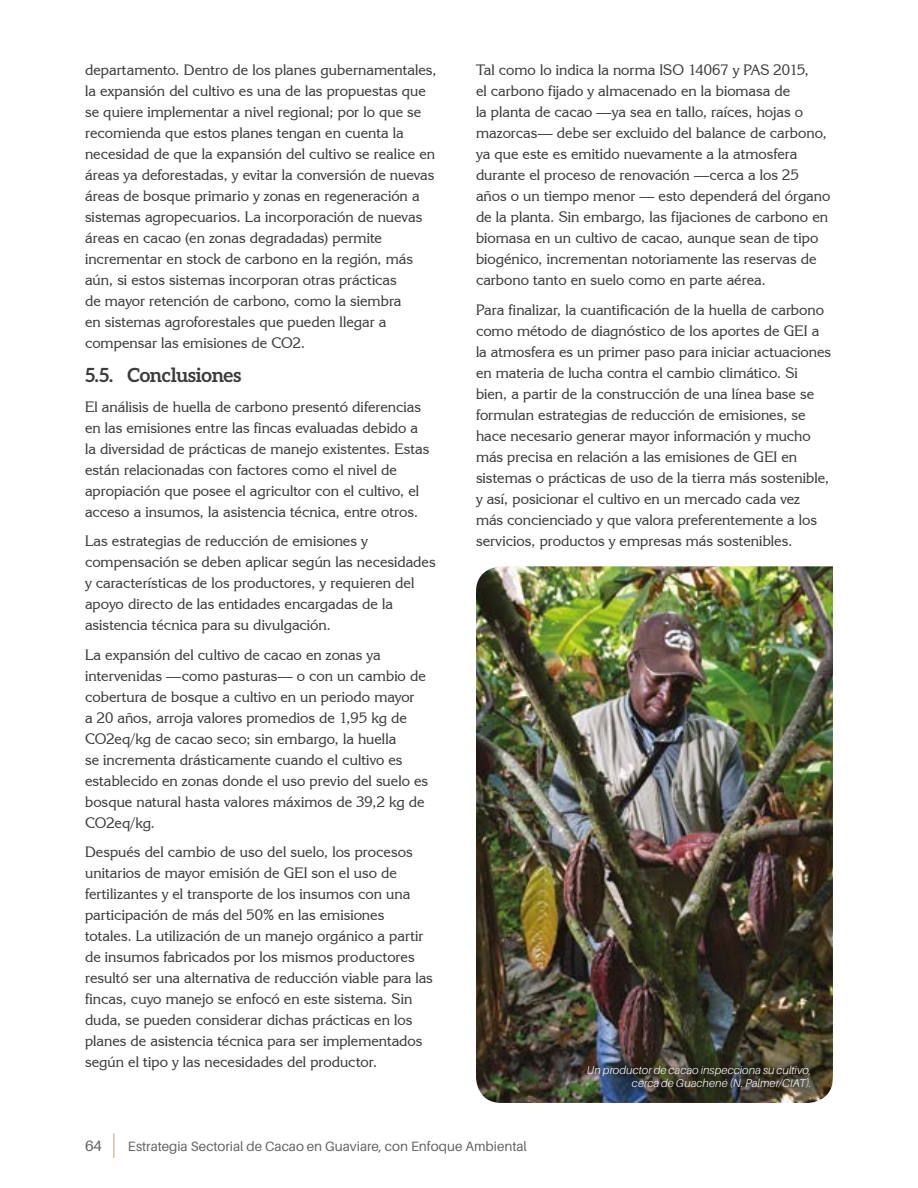
<style>
.page{position:relative;width:918px;height:1188px;background:#fff}
.page>*{position:absolute;margin:0;border:0;box-sizing:border-box;transform-origin:0 0}
.t1{font:700 19.5px "Aleo";letter-spacing:-.015em;color:#3d3c3b}
.t2{font:15px/21px "Korinna IT Cby BT";color:#3c3c3b}
.t3{font:15px "Aileron";color:#646363}
.t4{font:13.5px "Aileron";color:#646363}
.t5{font:italic 300 11.25px/13.5px "Aileron";letter-spacing:.01em;color:#fff;text-align:right}
</style>
<div class="page">
<svg style="left:114px;top:1133px;width:1px;height:25px"></svg>
<img style="left:476px;top:566px;width:357px;height:537px">
<div style="left:580px;top:1057px;width:238px;height:39px;background:#000;opacity:.54"></div>
<p class="t2" style="left:85px;top:59px;width:353px">departamento. Dentro de los planes gubernamentales, la expansión del cultivo es una de las propuestas que se quiere implementar a nivel regional; por lo que se recomienda que estos planes tengan en cuenta la necesidad de que la expansión del cultivo se realice en áreas ya deforestadas, y evitar la conversión de nuevas áreas de bosque primario y zonas en regeneración a sistemas agropecuarios. La incorporación de nuevas áreas en cacao (en zonas degradadas) permite incrementar en stock de carbono en la región, más aún, si estos sistemas incorporan otras prácticas<br>de mayor retención de carbono, como la siembra<br>en sistemas agroforestales que pueden llegar a compensar las emisiones de CO2.</p>
<h1 class="t1" style="left:85px;top:364px;width:158px">5.5. Conclusiones</h1>
<p class="t2" style="left:85px;top:396px;width:346px">El análisis de huella de carbono presentó diferencias en las emisiones entre las fincas evaluadas debido a la diversidad de prácticas de manejo existentes. Estas están relacionadas con factores como el nivel de apropiación que posee el agricultor con el cultivo, el acceso a insumos, la asistencia técnica, entre otros.</p>
<p class="t2" style="left:85px;top:530px;width:352px">Las estrategias de reducción de emisiones y compensación se deben aplicar según las necesidades y características de los productores, y requieren del apoyo directo de las entidades encargadas de la asistencia técnica para su divulgación.</p>
<p class="t2" style="left:85px;top:644px;width:345px">La expansión del cultivo de cacao en zonas ya intervenidas —como pasturas— o con un cambio de cobertura de bosque a cultivo en un periodo mayor<br>a 20 años, arroja valores promedios de 1,95 kg de CO2eq/kg de cacao seco; sin embargo, la huella<br>se incrementa drásticamente cuando el cultivo es establecido en zonas donde el uso previo del suelo es bosque natural hasta valores máximos de 39,2 kg de CO2eq/kg.</p>
<p class="t2" style="left:85px;top:841px;width:349px">Después del cambio de uso del suelo, los procesos unitarios de mayor emisión de GEI son el uso de fertilizantes y el transporte de los insumos con una participación de más del 50% en las emisiones totales. La utilización de un manejo orgánico a partir de insumos fabricados por los mismos productores resultó ser una alternativa de reducción viable para las fincas, cuyo manejo se enfocó en este sistema. Sin duda, se pueden considerar dichas prácticas en los planes de asistencia técnica para ser implementados según el tipo y las necesidades del productor.</p>
<p class="t2" style="left:476px;top:59px;width:356px">Tal como lo indica la norma ISO 14067 y PAS 2015,<br>el carbono fijado y almacenado en la biomasa de<br>la planta de cacao —ya sea en tallo, raíces, hojas o mazorcas— debe ser excluido del balance de carbono, ya que este es emitido nuevamente a la atmosfera durante el proceso de renovación —cerca a los 25 años o un tiempo menor — esto dependerá del órgano de la planta. Sin embargo, las fijaciones de carbono en biomasa en un cultivo de cacao, aunque sean de tipo biogénico, incrementan notoriamente las reservas de carbono tanto en suelo como en parte aérea.</p>
<p class="t2" style="left:476px;top:299px;width:357px">Para finalizar, la cuantificación de la huella de carbono como método de diagnóstico de los aportes de GEI a la atmosfera es un primer paso para iniciar actuaciones en materia de lucha contra el cambio climático. Si bien, a partir de la construcción de una línea base se formulan estrategias de reducción de emisiones, se hace necesario generar mayor información y mucho más precisa en relación a las emisiones de GEI en sistemas o prácticas de uso de la tierra más sostenible, y así, posicionar el cultivo en un mercado cada vez<br>más concienciado y que valora preferentemente a los servicios, productos y empresas más sostenibles.</p>
<p class="t5" style="left:587px;top:1063px;width:226px">Un productor de cacao inspecciona su cultivo, cerca de Guachené (N. Palmer/CIAT).</p>
<p class="t3" style="left:85px;top:1138px;width:18px">64</p>
<p class="t4" style="left:128px;top:1139px;width:401px">Estrategia Sectorial de Cacao en Guaviare, con Enfoque Ambiental</p>
</div>
